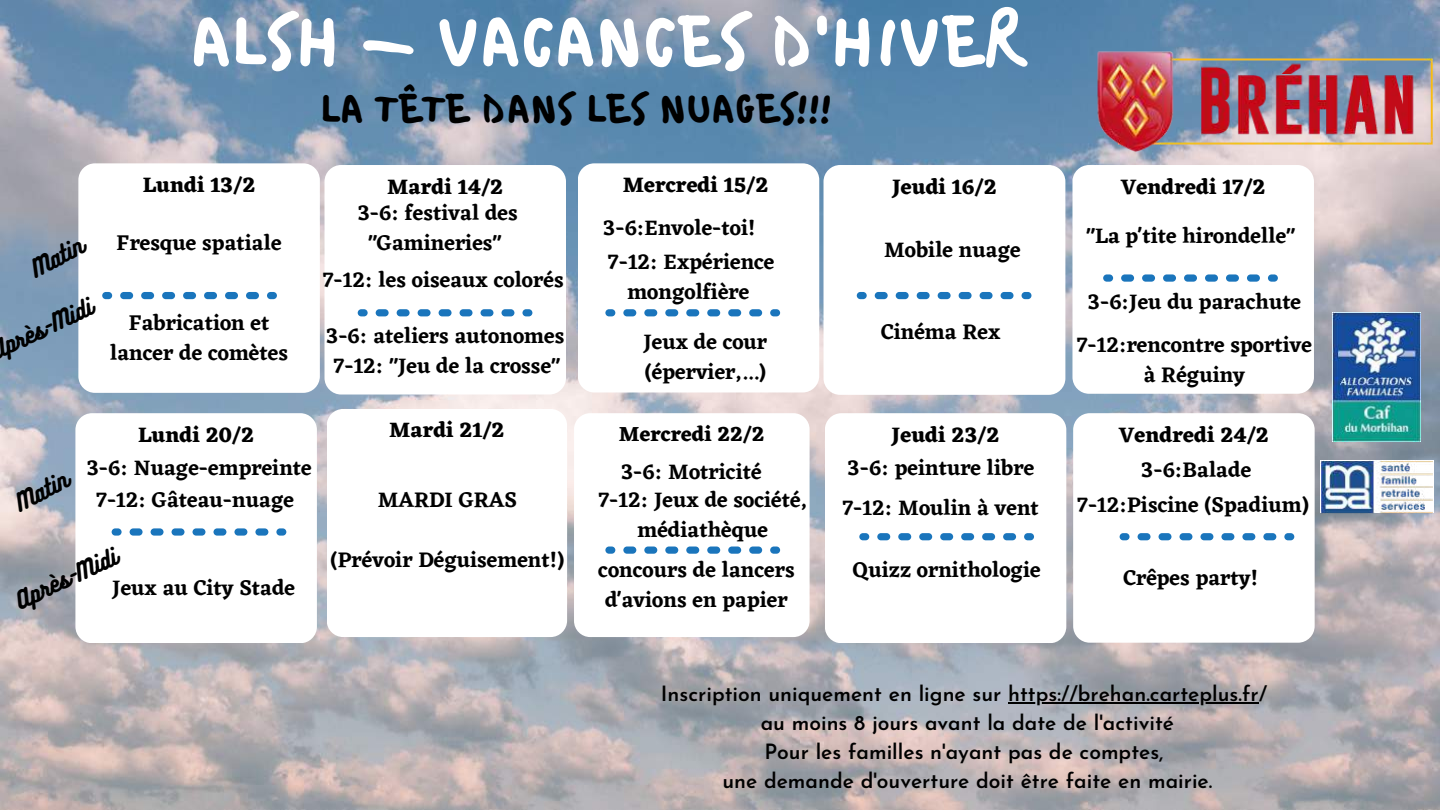
<style>
.page{position:relative;width:1440px;height:810px;background:#fff}
.page>*{position:absolute;margin:0;border:0;box-sizing:border-box;transform-origin:0 0}
.t1{font:70px "Bristol";color:#fff}
.t2{font:40px "Bristol";color:#000}
.t3{font:600 21.8px/30px "Eczar";color:#000;text-align:center}
.t4{font:700 21.8px "Eczar";color:#000}
.t5{font:21.8px "Bukhari Script";color:#000}
.t6{font:700 21.7px "Eczar";color:#000}
.t7{font:700 21.3px "Eczar";color:#000}
.t8{font:600 21px/29.2px "Josefin Sans";color:#000;text-align:center}
</style>
<div class="page">
<img style="left:0;top:0;width:1440px;height:810px">
<div style="left:1073px;top:413px;width:242px;height:230px;background:#fff;border-radius:17px"></div>
<div style="left:578px;top:163px;width:241px;height:229px;background:#fff;border-radius:17px"></div>
<div style="left:574px;top:413px;width:236px;height:224px;background:#fff;border-radius:16px"></div>
<div style="left:327px;top:409px;width:240px;height:228px;background:#fff;border-radius:16px"></div>
<div style="left:824px;top:165px;width:241px;height:230px;background:#fff;border-radius:17px"></div>
<div style="left:78px;top:163px;width:242px;height:230px;background:#fff;border-radius:17px"></div>
<div style="left:325px;top:165px;width:241px;height:230px;background:#fff;border-radius:17px"></div>
<div style="left:75px;top:413px;width:242px;height:230px;background:#fff;border-radius:17px"></div>
<div style="left:825px;top:413px;width:241px;height:230px;background:#fff;border-radius:17px"></div>
<div style="left:1072px;top:165px;width:242px;height:228px;background:#fff;border-radius:17px"></div>
<img style="left:1080px;top:47px;width:360px;height:109px">
<div style="left:267px;top:292px;width:10px;height:7px;background:#1a75bc;border-radius:4px"></div>
<svg style="left:120px;top:292px;width:139px;height:7px"></svg>
<div style="left:102px;top:292px;width:10px;height:7px;background:#1a75bc;border-radius:4px"></div>
<div style="left:522px;top:309px;width:10px;height:7px;background:#1a75bc;border-radius:4px"></div>
<svg style="left:376px;top:309px;width:138px;height:7px"></svg>
<div style="left:358px;top:309px;width:10px;height:7px;background:#1a75bc;border-radius:4px"></div>
<div style="left:1022px;top:292px;width:9px;height:7px;background:#1a75bc;border-radius:4px"></div>
<svg style="left:875px;top:292px;width:139px;height:7px"></svg>
<div style="left:857px;top:292px;width:10px;height:7px;background:#1a75bc;border-radius:4px"></div>
<div style="left:1268px;top:274px;width:10px;height:8px;background:#1a75bc;border-radius:4px"></div>
<svg style="left:1121px;top:274px;width:139px;height:8px"></svg>
<div style="left:1103px;top:274px;width:10px;height:8px;background:#1a75bc;border-radius:4px"></div>
<div style="left:1024px;top:533px;width:10px;height:7px;background:#1a75bc;border-radius:4px"></div>
<svg style="left:877px;top:533px;width:139px;height:7px"></svg>
<div style="left:859px;top:533px;width:10px;height:7px;background:#1a75bc;border-radius:4px"></div>
<div style="left:770px;top:547px;width:10px;height:7px;background:#1a75bc;border-radius:4px"></div>
<svg style="left:623px;top:547px;width:139px;height:7px"></svg>
<div style="left:605px;top:547px;width:10px;height:7px;background:#1a75bc;border-radius:4px"></div>
<img style="left:1333px;top:313px;width:87px;height:128px">
<img style="left:1320px;top:460px;width:113px;height:53px">
<div style="left:770px;top:309px;width:10px;height:7px;background:#1a75bc;border-radius:4px"></div>
<svg style="left:623px;top:309px;width:139px;height:7px"></svg>
<div style="left:605px;top:309px;width:10px;height:7px;background:#1a75bc;border-radius:4px"></div>
<div style="left:276px;top:528px;width:10px;height:8px;background:#1a75bc;border-radius:4px"></div>
<svg style="left:130px;top:528px;width:138px;height:8px"></svg>
<div style="left:112px;top:528px;width:10px;height:8px;background:#1a75bc;border-radius:4px"></div>
<div style="left:1284px;top:533px;width:10px;height:7px;background:#1a75bc;border-radius:4px"></div>
<svg style="left:1138px;top:533px;width:138px;height:7px"></svg>
<div style="left:1120px;top:533px;width:10px;height:7px;background:#1a75bc;border-radius:4px"></div>
<hr style="left:1008px;top:702px;width:251px;height:2px;background:#000">
<h1 class="t1" style="left:190px;top:-3px;width:837px">ALSH - VACANCES D'HIVER</h1>
<h2 class="t2" style="left:320px;top:83px;width:513px">LA TÊTE DANS LES NUAGES!!!</h2>
<p class="t5" style="left:26px;top:257px;width:57px;rotate:-27deg">Matin</p>
<p class="t5" style="left:-13px;top:339px;width:111px;rotate:-25deg">Après-Midi</p>
<p class="t4" style="left:143px;top:172px;width:114px">Lundi 13/2</p>
<p class="t4" style="left:387px;top:173px;width:118px">Mardi 14/2</p>
<p class="t4" style="left:892px;top:173px;width:106px">Jeudi 16/2</p>
<p class="t4" style="left:623px;top:172px;width:147px">Mercredi 15/2</p>
<p class="t3" style="left:117px;top:228px;width:167px">Fresque spatiale</p>
<p class="t3" style="left:110px;top:308px;width:179px">Fabrication et lancer de comètes</p>
<p class="t3" style="left:357px;top:198px;width:162px">3-6: festival des "Gamineries"</p>
<p class="t3" style="left:323px;top:265px;width:242px">7-12: les oiseaux colorés</p>
<p class="t3" style="left:603px;top:211px;width:173px;line-height:33.9px;text-align:left">3-6:Envole-toi!<br>7-12: Expérience</p>
<p class="t3" style="left:627px;top:277px;width:124px">mongolfière</p>
<p class="t3" style="left:326px;top:321px;width:240px">3-6: ateliers autonomes</p>
<p class="t3" style="left:643px;top:326px;width:125px;text-align:left">Jeux de cour (épervier,...)</p>
<p class="t3" style="left:334px;top:350px;width:228px">7-12: "Jeu de la crosse"</p>
<p class="t3" style="left:884px;top:234px;width:138px">Mobile nuage</p>
<p class="t3" style="left:881px;top:317px;width:121px">Cinéma Rex</p>
<p class="t6" style="left:389px;top:417px;width:117px">Mardi 21/2</p>
<p class="t7" style="left:619px;top:421px;width:147px">Mercredi 22/2</p>
<p class="t4" style="left:138px;top:422px;width:118px">Lundi 20/2</p>
<p class="t4" style="left:892px;top:422px;width:109px">Jeudi 23/2</p>
<p class="t5" style="left:11px;top:491px;width:57px;rotate:-27deg">Matin</p>
<p class="t3" style="left:86px;top:451px;width:227px;line-height:32.4px">3-6: Nuage-empreinte<br>7-12: Gâteau-nuage</p>
<p class="t5" style="left:11px;top:588px;width:111px;rotate:-25deg">Après-Midi</p>
<p class="t3" style="left:112px;top:573px;width:184px">Jeux au City Stade</p>
<p class="t3" style="left:378px;top:485px;width:141px">MARDI GRAS</p>
<p class="t3" style="left:331px;top:545px;width:235px">(Prévoir Déguisement!)</p>
<p class="t3" style="left:599px;top:458px;width:210px;line-height:27.6px;text-align:left;text-indent:22px">3-6: Motricité<br>7-12: Jeux de société,</p>
<p class="t3" style="left:637px;top:514px;width:132px">médiathèque</p>
<p class="t3" style="left:598px;top:554px;width:198px">concours de lancers d'avions en papier</p>
<p class="t3" style="left:847px;top:452px;width:188px">3-6: peinture libre</p>
<p class="t3" style="left:843px;top:492px;width:198px">7-12: Moulin à vent</p>
<p class="t3" style="left:853px;top:554px;width:189px">Quizz ornithologie</p>
<p class="t4" style="left:1121px;top:173px;width:146px">Vendredi 17/2</p>
<p class="t3" style="left:1086px;top:221px;width:211px">"La p'tite hirondelle"</p>
<p class="t3" style="left:1088px;top:287px;width:215px">3-6:Jeu du parachute</p>
<p class="t3" style="left:1077px;top:330px;width:237px">7-12:rencontre sportive à Réguiny</p>
<p class="t4" style="left:1119px;top:422px;width:152px">Vendredi 24/2</p>
<p class="t3" style="left:1077px;top:451px;width:233px;line-height:35.4px">3-6:Balade<br>7-12:Piscine (Spadium)</p>
<p class="t3" style="left:1123px;top:562px;width:136px">Crêpes party!</p>
<p class="t8" style="left:661px;top:681px;width:608px">Inscription uniquement en ligne sur https://brehan.carteplus.fr/ au moins 8 jours avant la date de l'activité<br>Pour les familles n'ayant pas de comptes,<br>une demande d'ouverture doit être faite en mairie.</p>
</div>
